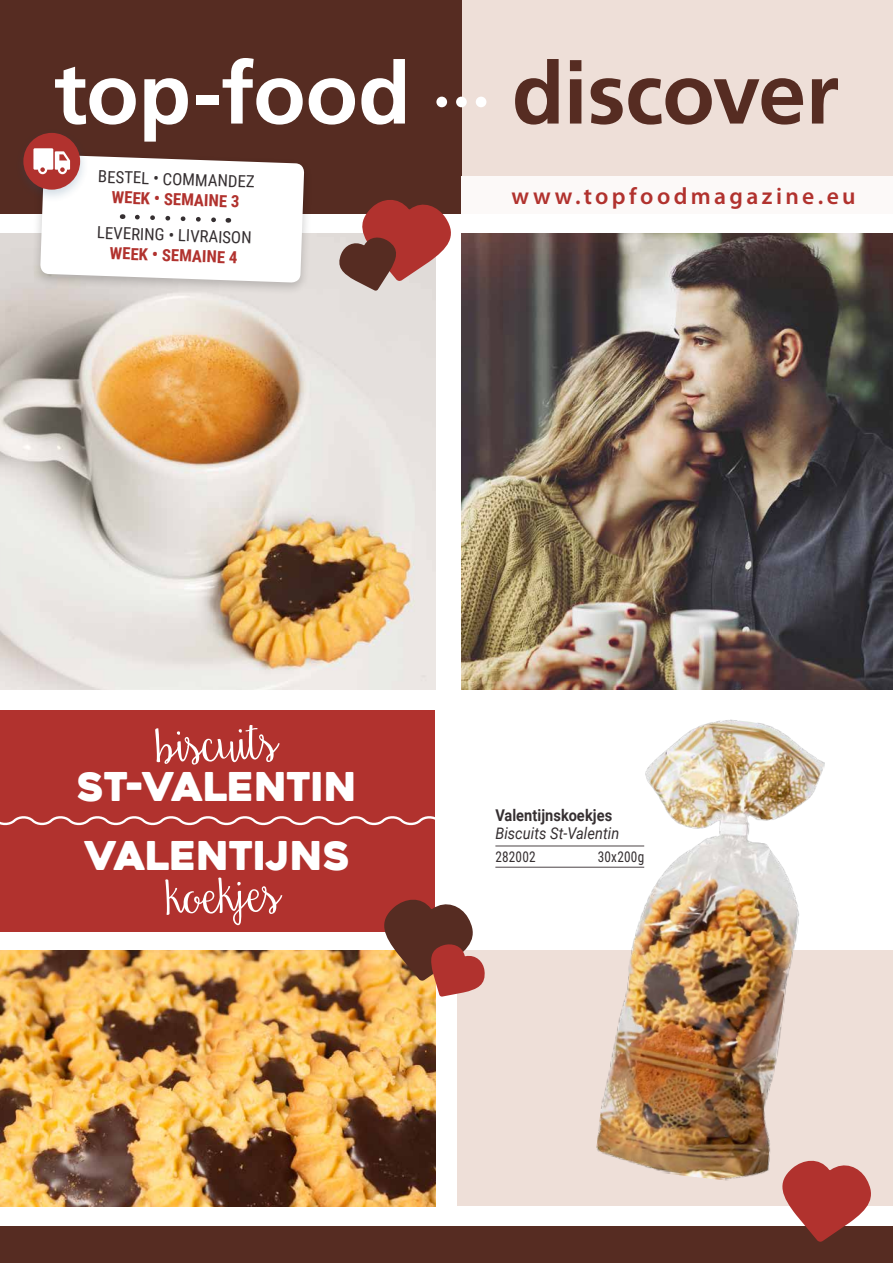
<style>
.page{position:relative;width:893px;height:1263px;background:#fff}
.page>*{position:absolute;margin:0;border:0;box-sizing:border-box;transform-origin:0 0}
.t1{font:700 85.95px "Frutiger";letter-spacing:-.01em;color:#fff}
.t2{font:50.7px "Daydreamer";color:#fff}
.t3{font:39.45px/69px "Heavitas";letter-spacing:-.005em;color:#fff}
.t4{font:600 23.55px "Myriad Pro";letter-spacing:.145em;color:#b1322e}
.t5{font:16.8px "Roboto Condensed";color:#352f31}
.t6{font:700 16.8px "Roboto Condensed";color:#b1322e}
.t7{font:italic 16.2px "Roboto";letter-spacing:.005em;color:#352f31;scale:.9 1}
.t8{font:700 16.2px "Roboto";letter-spacing:.005em;color:#352f31;scale:.9 1}
.t9{font:14.7px "Roboto Condensed";letter-spacing:.015em;color:#352f31;scale:.9 1}
.s1{color:#562c22}
</style>
<div class="page">
<div style="left:0;top:710px;width:434px;height:221px;background:#b1322e"></div>
<img style="left:0;top:233px;width:436px;height:457px">
<img style="left:461px;top:233px;width:432px;height:457px">
<div style="left:453px;top:0;width:440px;height:185px;background:#eedfd8"></div>
<div style="left:0;top:0;width:461px;height:214px;background:#562c22"></div>
<img style="left:0;top:950px;width:436px;height:256px">
<div style="left:457px;top:950px;width:436px;height:256px;background:#eedfd8"></div>
<div style="left:0;top:1226px;width:893px;height:37px;background:#562c22"></div>
<div style="left:461px;top:176px;width:432px;height:38px;background:#fcf9f8"></div>
<div style="left:456px;top:97px;width:11px;height:10px;background:#fff;border-radius:50%"></div>
<div style="left:476px;top:97px;width:10px;height:10px;background:#fff;border-radius:50%"></div>
<div style="left:436px;top:97px;width:11px;height:10px;background:#fff;border-radius:50%"></div>
<div style="left:32px;top:150px;width:281px;height:146px;background:#000;opacity:.2"></div>
<div style="left:14px;top:128px;width:75px;height:75px;background:#562c22"></div>
<div style="left:23px;top:133px;width:57px;height:57px;background:#b1322e;border-radius:50%"></div>
<svg style="left:33px;top:148px;width:271px;height:135px"></svg>
<img style="left:594px;top:719px;width:231px;height:462px">
<hr style="left:495px;top:846px;width:149px;height:1px;background:#4c4446">
<hr style="left:495px;top:867px;width:149px;height:1px;background:#4c4446">
<svg style="left:377px;top:896px;width:108px;height:101px"></svg>
<svg style="left:336px;top:200px;width:115px;height:91px"></svg>
<svg style="left:775px;top:1157px;width:96px;height:85px"></svg>
<svg style="left:0;top:813px;width:435px;height:15px"></svg>
<h1 class="t1" style="left:54px;top:43px;width:787px">top-food <span class="s1">discover</span></h1>
<p class="t5" style="left:98px;top:165px;width:158px;rotate:2deg">Bestel • Commandez</p>
<p class="t6" style="left:112px;top:185px;width:129px;rotate:2deg">week • semaine 3</p>
<p class="t5" style="left:98px;top:221px;width:156px;rotate:2deg">Levering • Livraison</p>
<p class="t6" style="left:110px;top:241px;width:129px;rotate:2deg">week • semaine 4</p>
<h3 class="t4" style="left:511px;top:183px;width:346px">www.topfoodmagazine.eu</h3>
<h2 class="t2" style="left:154px;top:719px;width:126px;rotate:-2deg">biscuits</h2>
<h3 class="t3" style="left:77px;top:752px;width:282px">ST-VALENTIN<br>VALENTIJNS</h3>
<h2 class="t2" style="left:164px;top:870px;width:119px;rotate:-2deg">koekjes</h2>
<p class="t8" style="left:495px;top:804px;width:131px">Valentijnskoekjes</p>
<p class="t7" style="left:495px;top:821px;width:139px">Biscuits St-Valentin</p>
<p class="t9" style="left:495px;top:847px;width:46px">282002</p>
<p class="t9" style="left:598px;top:847px;width:53px">30x200g</p>
</div>
